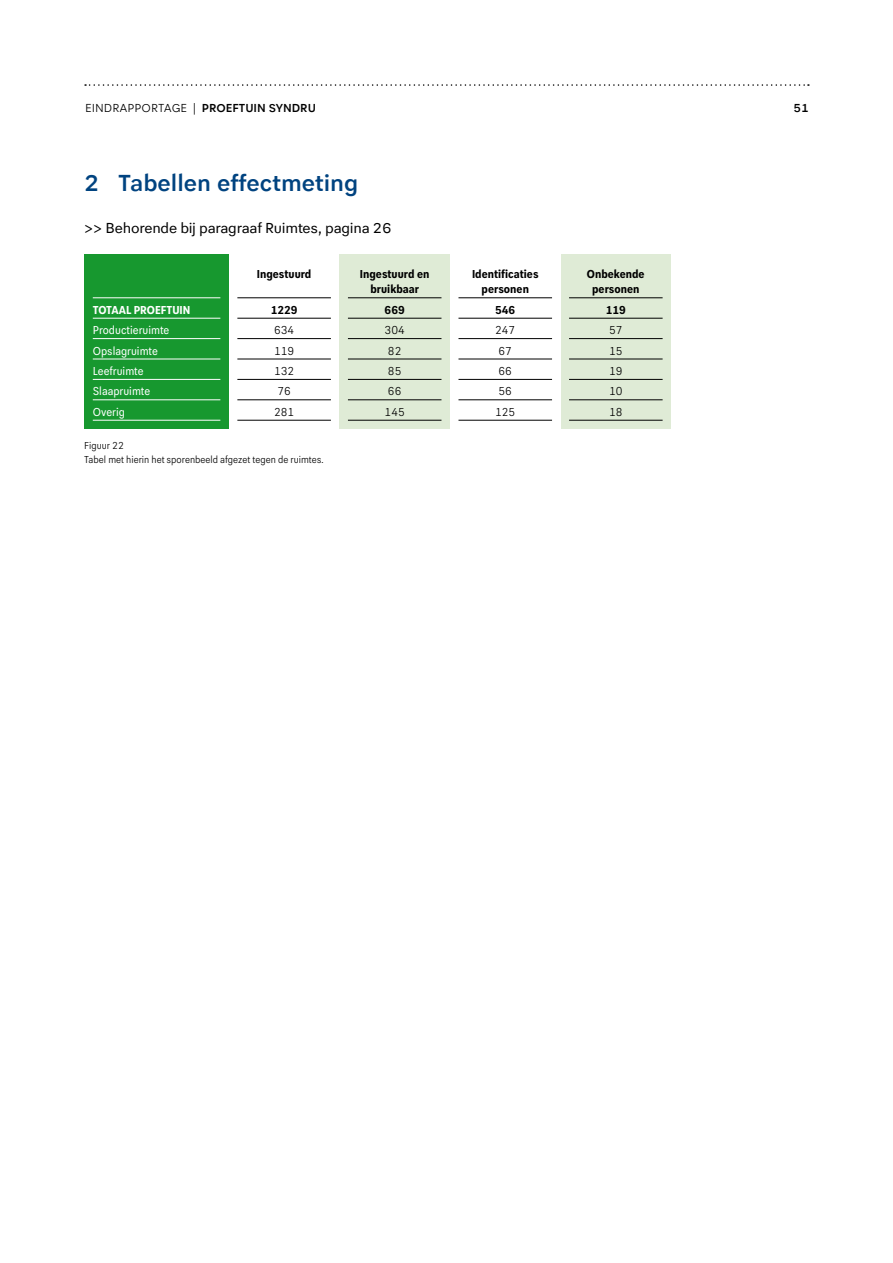
<style>
.page{position:relative;width:893px;height:1263px;background:#fff}
.page>*{position:absolute;margin:0;border:0;box-sizing:border-box;transform-origin:0 0}
.t1{font:500 24px "Politie Text";color:#004380}
.t2{font:15px "Politie Text";letter-spacing:-.015em;color:#000}
.t3{font:700 12px/15px "Politie Text Cond";color:#000;text-align:center}
.t4{font:12px/20.4px "Politie Text Cond";color:#fff}
.t5{font:300 12px/20.4px "Politie Text Cond";color:#000}
.t6{font:300 12px "Politie Text";color:#000}
.t7{font:700 12px "Politie Text Cond";color:#fff}
.t8{font:500 12px "Politie Text";color:#000}
.t9{font:300 10.5px/13.5px "Politie Text Cond";color:#000}
.s1{font-weight:500}
</style>
<div class="page">
<svg style="left:85px;top:84px;width:724px;height:2px"></svg>
<div style="left:84px;top:254px;width:145px;height:174px;background:#17982f"></div>
<hr style="left:93px;top:298px;width:127px;height:1px;background:#fff">
<hr style="left:93px;top:318px;width:127px;height:1px;background:#fff">
<hr style="left:93px;top:338px;width:127px;height:1px;background:#fff">
<hr style="left:93px;top:359px;width:127px;height:1px;background:#fff">
<hr style="left:93px;top:379px;width:127px;height:1px;background:#fff">
<hr style="left:93px;top:400px;width:127px;height:1px;background:#fff">
<hr style="left:93px;top:420px;width:127px;height:1px;background:#fff">
<div style="left:561px;top:254px;width:110px;height:174px;background:#dfebd6"></div>
<hr style="left:569px;top:298px;width:94px;height:1px;background:#000">
<hr style="left:569px;top:318px;width:94px;height:1px;background:#000">
<hr style="left:569px;top:338px;width:94px;height:1px;background:#000">
<hr style="left:569px;top:359px;width:94px;height:1px;background:#000">
<hr style="left:569px;top:379px;width:94px;height:1px;background:#000">
<hr style="left:569px;top:400px;width:94px;height:1px;background:#000">
<hr style="left:569px;top:420px;width:94px;height:1px;background:#000">
<hr style="left:237px;top:298px;width:94px;height:1px;background:#000">
<hr style="left:237px;top:318px;width:94px;height:1px;background:#000">
<hr style="left:237px;top:338px;width:94px;height:1px;background:#000">
<hr style="left:237px;top:359px;width:94px;height:1px;background:#000">
<hr style="left:237px;top:379px;width:94px;height:1px;background:#000">
<hr style="left:237px;top:400px;width:94px;height:1px;background:#000">
<hr style="left:237px;top:420px;width:94px;height:1px;background:#000">
<div style="left:339px;top:254px;width:111px;height:174px;background:#dfebd6"></div>
<hr style="left:348px;top:298px;width:93px;height:1px;background:#000">
<hr style="left:348px;top:318px;width:93px;height:1px;background:#000">
<hr style="left:348px;top:338px;width:93px;height:1px;background:#000">
<hr style="left:348px;top:359px;width:93px;height:1px;background:#000">
<hr style="left:348px;top:379px;width:93px;height:1px;background:#000">
<hr style="left:348px;top:400px;width:93px;height:1px;background:#000">
<hr style="left:348px;top:420px;width:93px;height:1px;background:#000">
<hr style="left:458px;top:298px;width:94px;height:1px;background:#000">
<hr style="left:458px;top:318px;width:94px;height:1px;background:#000">
<hr style="left:458px;top:338px;width:94px;height:1px;background:#000">
<hr style="left:458px;top:359px;width:94px;height:1px;background:#000">
<hr style="left:458px;top:379px;width:94px;height:1px;background:#000">
<hr style="left:458px;top:400px;width:94px;height:1px;background:#000">
<hr style="left:458px;top:420px;width:94px;height:1px;background:#000">
<p class="t6" style="left:85px;top:101px;width:232px">EINDRAPPORTAGE | <span class="s1">PROEFTUIN SYNDRU</span></p>
<p class="t8" style="left:793px;top:101px;width:17px">51</p>
<h1 class="t1" style="left:84px;top:168px;width:276px">2 Tabellen effectmeting</h1>
<p class="t2" style="left:84px;top:219px;width:309px">&gt;&gt; Behorende bij paragraaf Ruimtes, pagina 26</p>
<p class="t7" style="left:93px;top:302px;width:99px">TOTAAL PROEFTUIN</p>
<p class="t4" style="left:93px;top:320px;width:78px">Productieruimte<br>Opslagruimte<br>Leefruimte<br>Slaapruimte<br>Overig</p>
<p class="t3" style="left:257px;top:266px;width:56px">Ingestuurd</p>
<p class="t3" style="left:271px;top:302px;width:28px">1229</p>
<p class="t5" style="left:274px;top:320px;width:22px">634<br>119<br>132<br>76<br>281</p>
<p class="t9" style="left:84px;top:439px;width:241px">Figuur 22<br>Tabel met hierin het sporenbeeld afgezet tegen de ruimtes.</p>
<p class="t3" style="left:360px;top:266px;width:71px">Ingestuurd en bruikbaar</p>
<p class="t3" style="left:385px;top:302px;width:22px">669</p>
<p class="t5" style="left:385px;top:320px;width:22px">304<br>82<br>85<br>66<br>145</p>
<p class="t3" style="left:472px;top:266px;width:68px">Identificaties personen</p>
<p class="t3" style="left:495px;top:302px;width:22px">546</p>
<p class="t5" style="left:495px;top:320px;width:22px">247<br>67<br>66<br>56<br>125</p>
<p class="t3" style="left:587px;top:266px;width:59px">Onbekende personen</p>
<p class="t3" style="left:606px;top:302px;width:22px">119</p>
<p class="t5" style="left:609px;top:320px;width:15px;text-align:justify">57<br>15<br>19<br>10<br>18</p>
</div>
